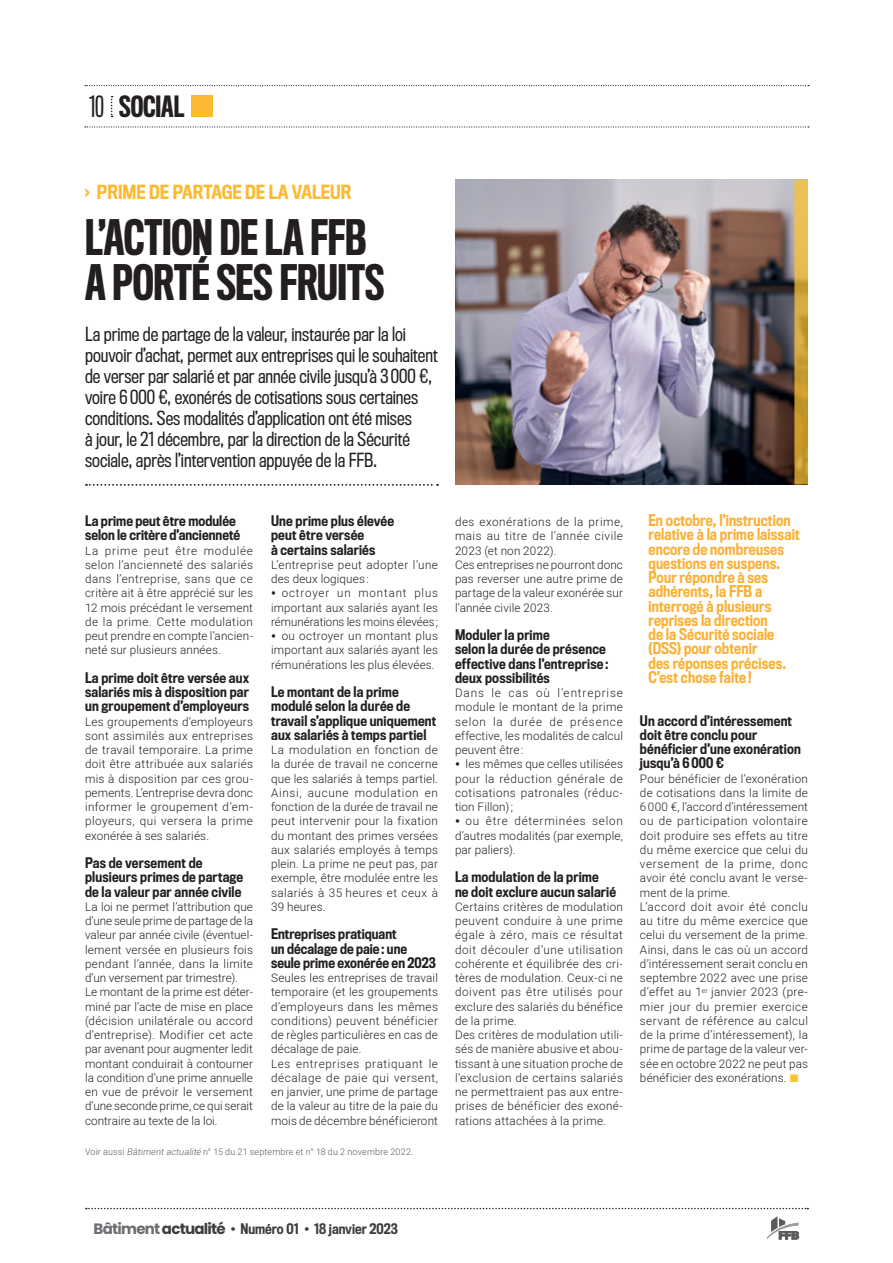
<style>
.page{position:relative;width:893px;height:1263px;background:#fff}
.page>*{position:absolute;margin:0;border:0;box-sizing:border-box;transform-origin:0 0}
.TITRE_2__article{font:500 45px/45px "Titling Gothic FB Comp";letter-spacing:-.005em;color:#231f20}
.TITRE_gauche__header{font:500 27px "Titling Gothic FB Comp";color:#231f20}
.CHAPO__article{font:18px/21px "Titling Gothic FB Cond";color:#231f20}
.SURTITRE__article{font:500 18px "Titling Gothic FB Cond";color:#fdb931}
.TEXTE_en_valeur_2__a{font:500 15px/14.2px "Titling Gothic FB Cond";letter-spacing:.01em;color:#fbb033;scale:.95 1}
.INTERTITRE_3__articl{font:500 13.5px/14.2px "Titling Gothic FB Cond";letter-spacing:.015em;color:#231f20}
.t1{font:500 13.5px "Titling Gothic FB Cond";color:#3e3e3f}
.TEXTE__article{font:300 11.7px/14.2px "Heebo";letter-spacing:.015em;color:#231f20;text-align:justify}
.NOTES__articles{font:300 9px "Heebo";letter-spacing:.02em;color:#57585a}
.s1{font-weight:400}
.s2{font-weight:700;font-size:13.5px}
.s3{font-style:italic}
.s4{font-family:"Poppins";font-weight:700;font-size:15px;color:#6c6d70}
.s5{font-family:"Poppins";font-weight:700;font-size:15px}
.s6{font-family:"Poppins";font-weight:400;font-size:15px}
</style>
<div class="page">
<svg style="left:86px;top:1208px;width:722px;height:1px"></svg>
<svg style="left:767px;top:1216px;width:32px;height:23px"></svg>
<svg style="left:85px;top:126px;width:724px;height:2px"></svg>
<svg style="left:85px;top:85px;width:724px;height:1px"></svg>
<svg style="left:111px;top:96px;width:2px;height:21px"></svg>
<div style="left:191px;top:96px;width:21px;height:21px;background:#fdb931"></div>
<svg style="left:86px;top:484px;width:352px;height:2px"></svg>
<img style="left:455px;top:180px;width:339px;height:304px">
<svg style="left:794px;top:180px;width:14px;height:304px;background:#d1a53e"></svg>
<p class="TITRE_gauche__header" style="left:89px;top:91px;width:97px"><span class="s1">10</span> SOCIAL</p>
<p class="SURTITRE__article" style="left:85px;top:181px;width:268px">› PRIME DE PARTAGE DE LA VALEUR</p>
<p class="TITRE_2__article" style="left:85px;top:217px;width:301px">L’ACTION DE LA FFB<br>A PORTÉ SES FRUITS</p>
<p class="CHAPO__article" style="left:85px;top:324px;width:354px">La prime de partage de la valeur, instaurée par la loi pouvoir d’achat, permet aux entreprises qui le souhaitent de verser par salarié et par année civile jusqu’à 3 000 €, voire 6 000 €, exonérés de cotisations sous certaines conditions. Ses modalités d’application ont été mises<br>à jour, le 21 décembre, par la direction de la Sécurité sociale, après l’intervention appuyée de la FFB.</p>
<p class="INTERTITRE_3__articl" style="left:85px;top:514px;width:157px">La prime peut être modulée selon le critère d’ancienneté</p>
<p class="TEXTE__article" style="left:85px;top:543px;width:169px">La prime peut être modulée selon l’ancienneté des salariés dans l’entreprise, sans que ce critère ait à être apprécié sur les 12 mois précédant le versement de la prime. Cette modulation peut prendre en compte l’ancien&shy;neté sur plusieurs années.</p>
<p class="INTERTITRE_3__articl" style="left:85px;top:671px;width:166px;text-align:justify">La prime doit être versée aux salariés mis à disposition par un groupement d’employeurs</p>
<p class="TEXTE__article" style="left:85px;top:714px;width:169px">Les groupements d’employeurs sont assimilés aux entreprises de travail temporaire. La prime doit être attribuée aux salariés mis à disposition par ces grou&shy;pements. L’entreprise devra donc informer le groupement d’em&shy;ployeurs, qui versera la prime exonérée à ses salariés.</p>
<p class="INTERTITRE_3__articl" style="left:85px;top:856px;width:160px">Pas de versement de plusieurs primes de partage de la valeur par année civile</p>
<p class="TEXTE__article" style="left:85px;top:899px;width:169px">La loi ne permet l’attribution que d’une seule prime de partage de la valeur par année civile (éventuel&shy;lement versée en plusieurs fois pendant l’année, dans la limite d’un versement par trimestre).</p>
<p class="TEXTE__article" style="left:85px;top:985px;width:169px">Le montant de la prime est déter&shy;miné par l’acte de mise en place (décision unilatérale ou accord d’entreprise). Modifier cet acte par avenant pour augmenter ledit montant conduirait à contourner la condition d’une prime annuelle en vue de prévoir le versement d’une seconde prime, ce qui serait contraire au texte de la loi.</p>
<p class="INTERTITRE_3__articl" style="left:271px;top:514px;width:124px">Une prime plus élevée peut être versée<br>à certains salariés</p>
<p class="TEXTE__article" style="left:271px;top:557px;width:168px">L’entreprise peut adopter l’une des deux logiques:</p>
<p class="TEXTE__article" style="left:271px;top:586px;width:168px"><span class="s2">•</span> octroyer un montant plus important aux salariés ayant les rémunérations les moins élevées;</p>
<p class="TEXTE__article" style="left:271px;top:629px;width:168px"><span class="s2">•</span> ou octroyer un montant plus important aux salariés ayant les rémunérations les plus élevées.</p>
<p class="INTERTITRE_3__articl" style="left:271px;top:685px;width:167px">Le montant de la prime modulé selon la durée de travail s’applique uniquement aux salariés à temps partiel</p>
<p class="TEXTE__article" style="left:271px;top:743px;width:168px">La modulation en fonction de la durée de travail ne concerne que les salariés à temps partiel.<br>Ainsi, aucune modulation en fonction de la durée de travail ne peut intervenir pour la fixation du montant des primes versées aux salariés employés à temps plein. La prime ne peut pas, par exemple, être modulée entre les salariés à 35 heures et ceux à 39 heures.</p>
<p class="INTERTITRE_3__articl" style="left:271px;top:927px;width:166px">Entreprises pratiquant<br>un décalage de paie: une seule prime exonérée en 2023</p>
<p class="TEXTE__article" style="left:271px;top:971px;width:168px">Seules les entreprises de travail temporaire (et les groupements d’employeurs dans les mêmes conditions) peuvent bénéficier de règles particulières en cas de décalage de paie.</p>
<p class="TEXTE__article" style="left:271px;top:1056px;width:168px">Les entreprises pratiquant le décalage de paie qui versent, en janvier, une prime de partage de la valeur au titre de la paie du mois de décembre bénéficieront</p>
<p class="NOTES__articles" style="left:85px;top:1145px;width:330px">Voir aussi <span class="s3">Bâtimentactualité</span> n° 15 du 21 septembre et n° 18 du 2 novembre 2022.</p>
<p class="TEXTE__article" style="left:455px;top:515px;width:169px">des exonérations de la prime, mais au titre de l’année civile 2023 (et non 2022).</p>
<p class="TEXTE__article" style="left:455px;top:557px;width:169px">Ces entreprises ne pourront donc pas reverser une autre prime de partage de la valeur exonérée sur l’année civile 2023.</p>
<p class="INTERTITRE_3__articl" style="left:455px;top:628px;width:155px">Moduler la prime<br>selon la durée de présence effective dans l’entreprise : deux possibilités</p>
<p class="TEXTE__article" style="left:455px;top:686px;width:169px">Dans le cas où l’entreprise module le montant de la prime selon la durée de présence effective, les modalités de calcul peuvent être:</p>
<p class="TEXTE__article" style="left:455px;top:757px;width:169px"><span class="s2">•</span> les mêmes que celles utilisées pour la réduction générale de cotisations patronales (réduc&shy;tion Fillon);</p>
<p class="TEXTE__article" style="left:455px;top:814px;width:169px"><span class="s2">•</span> ou être déterminées selon d’autres modalités (par exemple, par paliers).</p>
<p class="INTERTITRE_3__articl" style="left:455px;top:870px;width:163px">La modulation de la prime<br>ne doit exclure aucun salarié</p>
<p class="TEXTE__article" style="left:455px;top:899px;width:169px">Certains critères de modulation peuvent conduire à une prime égale à zéro, mais ce résultat doit découler d’une utilisation cohérente et équilibrée des cri&shy;tères de modulation. Ceux-ci ne doivent pas être utilisés pour exclure des salariés du bénéfice de la prime.</p>
<p class="TEXTE__article" style="left:455px;top:1028px;width:169px">Des critères de modulation utili&shy;sés de manière abusive et abou&shy;tissant à une situation proche de l’exclusion de certains salariés ne permettraient pas aux entre&shy;prises de bénéficier des exoné&shy;rations attachées à la prime.</p>
<p class="TEXTE_en_valeur_2__a" style="left:648px;top:514px;width:161px">En octobre, l’instruction relative à la prime laissait encore de nombreuses questions en suspens.<br>Pour répondre à ses adhérents, la FFB a interrogé à plusieurs reprises la direction<br>de la Sécurité sociale (DSS) pour obtenir<br>des réponses précises.<br>C’est chose faite !</p>
<p class="INTERTITRE_3__articl" style="left:640px;top:714px;width:162px">Un accord d’intéressement doit être conclu pour bénéficier d’une exonération jusqu’à 6000 €</p>
<p class="TEXTE__article" style="left:640px;top:771px;width:169px">Pour bénéficier de l’exonération de cotisations dans la limite de 6000 €, l’accord d’intéressement ou de participation volontaire doit produire ses effets au titre du même exercice que celui du versement de la prime, donc avoir été conclu avant le verse&shy;ment de la prime.</p>
<p class="TEXTE__article" style="left:640px;top:899px;width:169px">L’accord doit avoir été conclu au titre du même exercice que celui du versement de la prime.<br>Ainsi, dans le cas où un accord d’intéressement serait conclu en septembre 2022 avec une prise d’effet au 1<sup>er</sup> janvier 2023 (pre&shy;mier jour du premier exercice servant de référence au calcul de la prime d’intéressement), la prime de partage de la valeur ver&shy;sée en octobre 2022 ne peut pas bénéficier des exonérations.</p>
<p class="t1" style="left:94px;top:1220px;width:306px"><span class="s4">Bâtiment</span> <span class="s5">actualité</span> <span class="s6">•</span> Numéro 01 <span class="s6">•</span> 18 janvier 2023</p>
</div>
